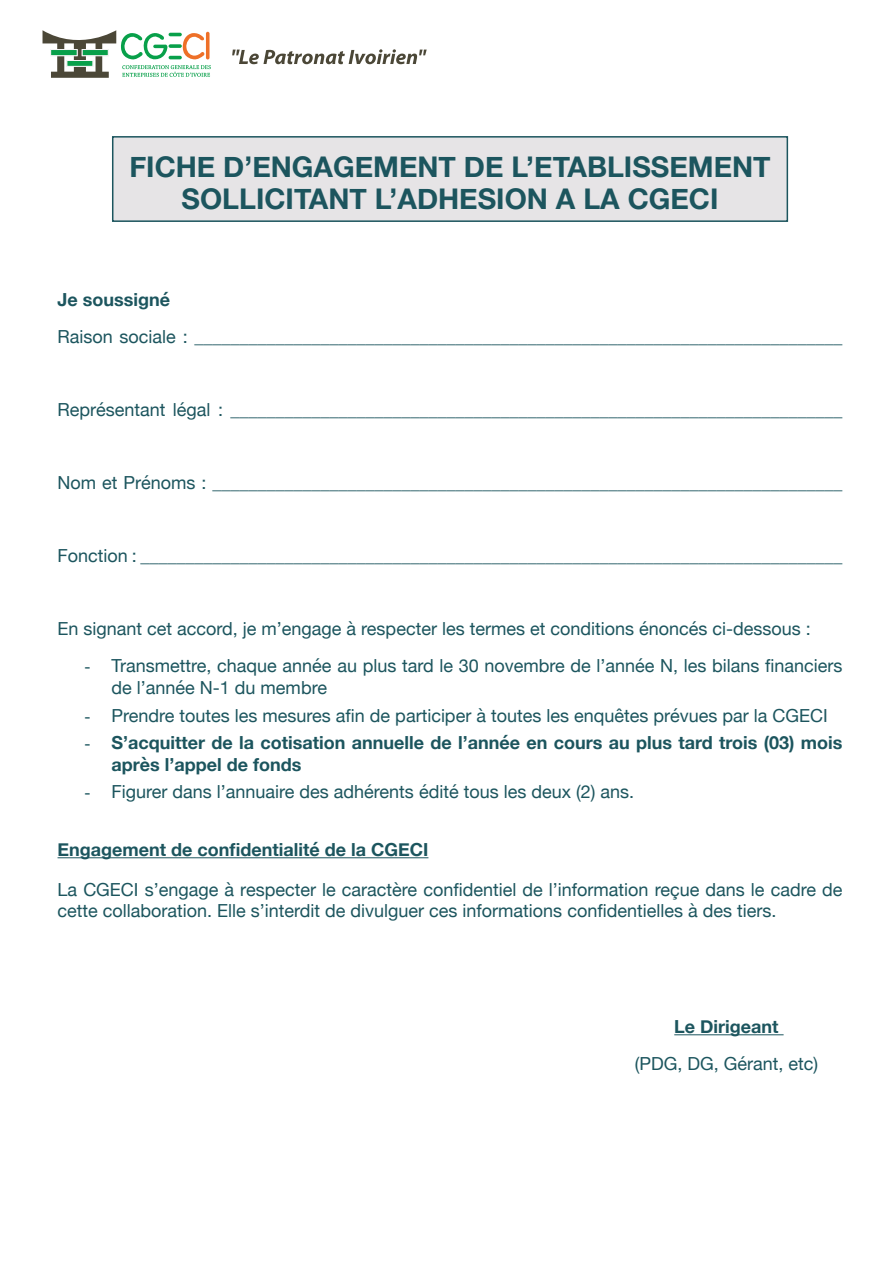
<style>
.page{position:relative;width:893px;height:1263px;background:#fff}
.page>*{position:absolute;margin:0;border:0;box-sizing:border-box;transform-origin:0 0}
.t1{font:700 28.5px/32.7px "Helvetica Neue";color:#1c555e;text-align:center}
.t2{font:18px/21.6px "Helvetica Neue";color:#1c555e}
.t3{font:700 18px/21.6px "Helvetica Neue";color:#1c555e}
.s1{font-family:"Times New Roman"}
.s2{font-family:"Times New Roman";font-weight:400}
</style>
<div class="page">
<hr style="left:58px;top:857px;width:370px;height:1px;background:#1c555e">
<hr style="left:674px;top:1034px;width:110px;height:1px;background:#1c555e">
<div style="left:113px;top:137px;width:674px;height:84px;background:#e6e4e6"></div>
<div style="left:112px;top:136px;width:676px;height:86px;border:2px solid #1c555e"></div>
<svg style="left:43px;top:30px;width:168px;height:48px"></svg>
<svg style="left:232px;top:49px;width:195px;height:15px"></svg>
<h1 class="t1" style="left:129px;top:151px;width:643px">FICHE D’ENGAGEMENT DE L’ETABLISSEMENT<br>SOLLICITANT L’ADHESION A LA CGECI</h1>
<p class="t3" style="left:58px;top:289px;width:114px">Je soussigné</p>
<p class="t2" style="left:58px;top:326px;width:786px">Raison sociale : ________________________________________________________________________</p>
<p class="t2" style="left:58px;top:400px;width:786px">Représentant légal : ____________________________________________________________________</p>
<p class="t2" style="left:58px;top:473px;width:786px">Nom et Prénoms : ______________________________________________________________________</p>
<p class="t2" style="left:58px;top:546px;width:786px">Fonction : ______________________________________________________________________________</p>
<p class="t2" style="left:58px;top:619px;width:755px">En signant cet accord, je m’engage à respecter les termes et conditions énoncés ci-dessous :</p>
<p class="t2" style="left:112px;top:656px;width:732px;text-indent:-27px"><span class="s1">-</span> Transmettre, chaque année au plus tard le 30 novembre de l’année N, les bilans financiers de l’année N-1 du membre</p>
<p class="t2" style="left:85px;top:706px;width:745px"><span class="s1">-</span> Prendre toutes les mesures afin de participer à toutes les enquêtes prévues par la CGECI</p>
<p class="t3" style="left:112px;top:732px;width:732px;text-indent:-27px"><span class="s2">-</span> S’acquitter de la cotisation annuelle de l’année en cours au plus tard trois (03) mois après l’appel de fonds</p>
<p class="t2" style="left:85px;top:782px;width:551px"><span class="s1">-</span> Figurer dans l’annuaire des adhérents édité tous les deux (2) ans.</p>
<p class="t3" style="left:58px;top:839px;width:372px">Engagement de confidentialité de la CGECI</p>
<p class="t2" style="left:58px;top:879px;width:786px">La CGECI s’engage à respecter le caractère confidentiel de l’information reçue dans le cadre de cette collaboration. Elle s’interdit de divulguer ces informations confidentielles à des tiers.</p>
<p class="t3" style="left:674px;top:1016px;width:106px">Le Dirigeant</p>
<p class="t2" style="left:635px;top:1053px;width:185px">(PDG, DG, Gérant, etc)</p>
</div>
